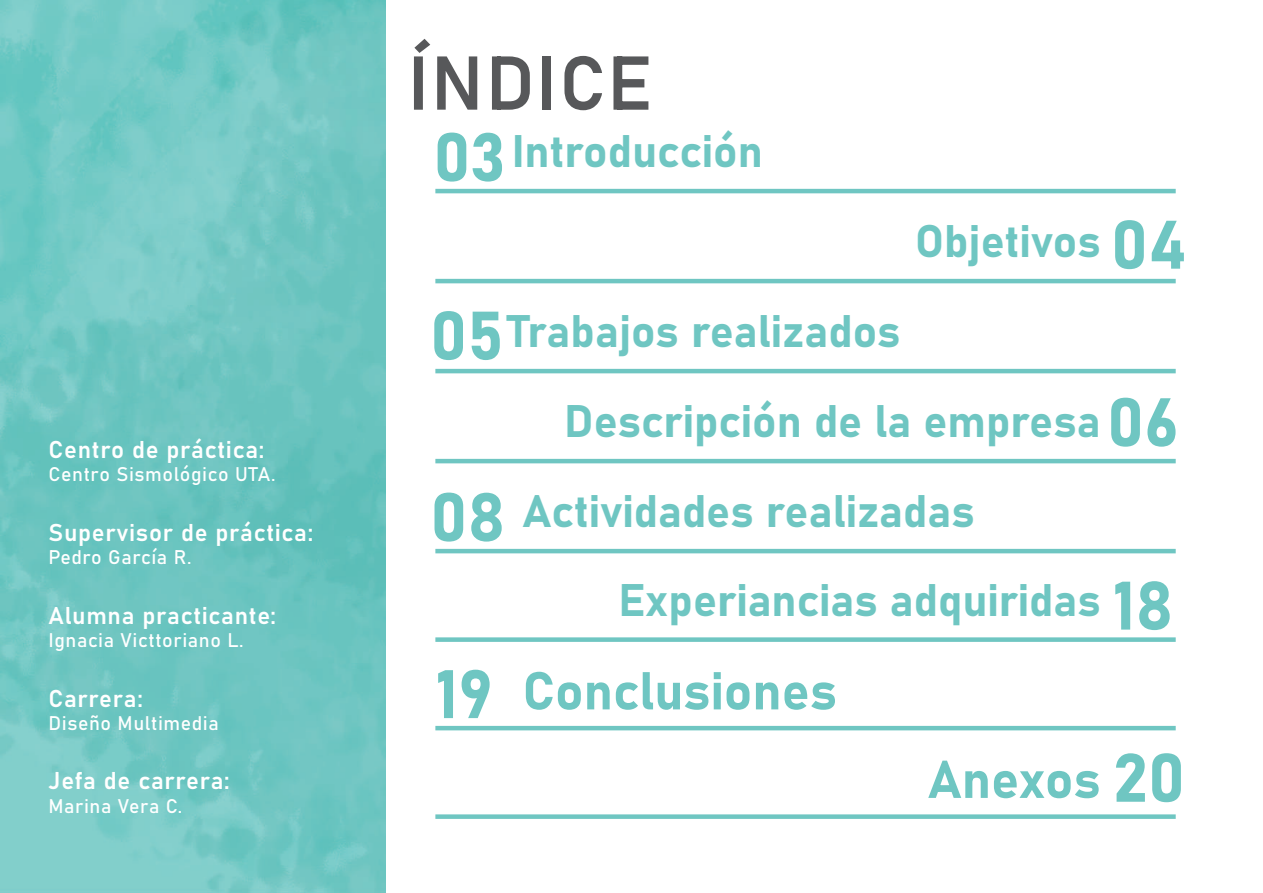
<style>
.page{position:relative;width:1263px;height:893px;background:#fff}
.page>*{position:absolute;margin:0;border:0;box-sizing:border-box;transform-origin:0 0}
.t1{font:75px "Bahnschrift";letter-spacing:.03em;color:#57585a}
.t2{font:67.5px "Bahnschrift";color:#6fc6c2}
.t3{font:52.5px "Bahnschrift";color:#6fc6c2}
.t4{font:45px "Bahnschrift";color:#6fc6c2}
.t5{font:24px "Bahnschrift";letter-spacing:.03em;color:#fff}
.t6{font:19.5px "Bahnschrift";letter-spacing:.03em;color:#fff}
</style>
<div class="page">
<img style="left:0;top:0;width:386px;height:893px">
<hr style="left:435px;top:189px;width:741px;height:4px;background:#6fc6c2">
<hr style="left:435px;top:279px;width:741px;height:4px;background:#6fc6c2">
<hr style="left:435px;top:369px;width:741px;height:4px;background:#6fc6c2">
<hr style="left:435px;top:459px;width:741px;height:4px;background:#6fc6c2">
<hr style="left:435px;top:549px;width:741px;height:4px;background:#6fc6c2">
<div style="left:435px;top:637px;width:741px;height:5px;background:#6fc6c2"></div>
<hr style="left:435px;top:726px;width:741px;height:4px;background:#6fc6c2">
<div style="left:435px;top:814px;width:741px;height:5px;background:#6fc6c2"></div>
<hr style="left:827px;top:42px;width:1px;height:809px;background:#2e3092">
<hr style="left:435px;top:42px;width:1px;height:809px;background:#2e3092">
<p class="t5" style="left:49px;top:434px;width:217px">Centro de práctica:</p>
<p class="t6" style="left:49px;top:462px;width:228px">Centro Sismológico UTA.</p>
<p class="t5" style="left:49px;top:517px;width:266px">Supervisor de práctica:</p>
<p class="t6" style="left:49px;top:545px;width:144px">Pedro García R.</p>
<p class="t5" style="left:49px;top:600px;width:229px">Alumna practicante:</p>
<p class="t6" style="left:49px;top:628px;width:197px">Ignacia Victtoriano L.</p>
<p class="t5" style="left:49px;top:683px;width:96px">Carrera:</p>
<p class="t6" style="left:49px;top:711px;width:172px">Diseño Multimedia</p>
<p class="t5" style="left:49px;top:766px;width:183px">Jefa de carrera:</p>
<p class="t6" style="left:49px;top:793px;width:135px">Marina Vera C.</p>
<h1 class="t1" style="left:408px;top:36px;width:246px">ÍNDICE</h1>
<h2 class="t2" style="left:433px;top:115px;width:74px">03</h2>
<p class="t4" style="left:512px;top:123px;width:252px">Introducción</p>
<p class="t4" style="left:915px;top:213px;width:187px">Objetivos</p>
<h2 class="t2" style="left:1111px;top:202px;width:77px">04</h2>
<h2 class="t2" style="left:430px;top:293px;width:75px">05</h2>
<p class="t4" style="left:507px;top:303px;width:395px">Trabajos realizados</p>
<p class="t4" style="left:564px;top:393px;width:538px">Descripción de la empresa</p>
<h2 class="t2" style="left:1107px;top:380px;width:73px">06</h2>
<h2 class="t2" style="left:430px;top:475px;width:77px">08</h2>
<h2 class="t2" style="left:436px;top:652px;width:59px">19</h2>
<p class="t4" style="left:522px;top:483px;width:454px">Actividades realizadas</p>
<p class="t4" style="left:618px;top:571px;width:484px">Experiancias adquiridas</p>
<h2 class="t2" style="left:1113px;top:563px;width:62px">18</h2>
<p class="t3" style="left:522px;top:658px;width:316px">Conclusiones</p>
<p class="t3" style="left:928px;top:746px;width:174px">Anexos</p>
<h2 class="t2" style="left:1113px;top:735px;width:74px">20</h2>
</div>
